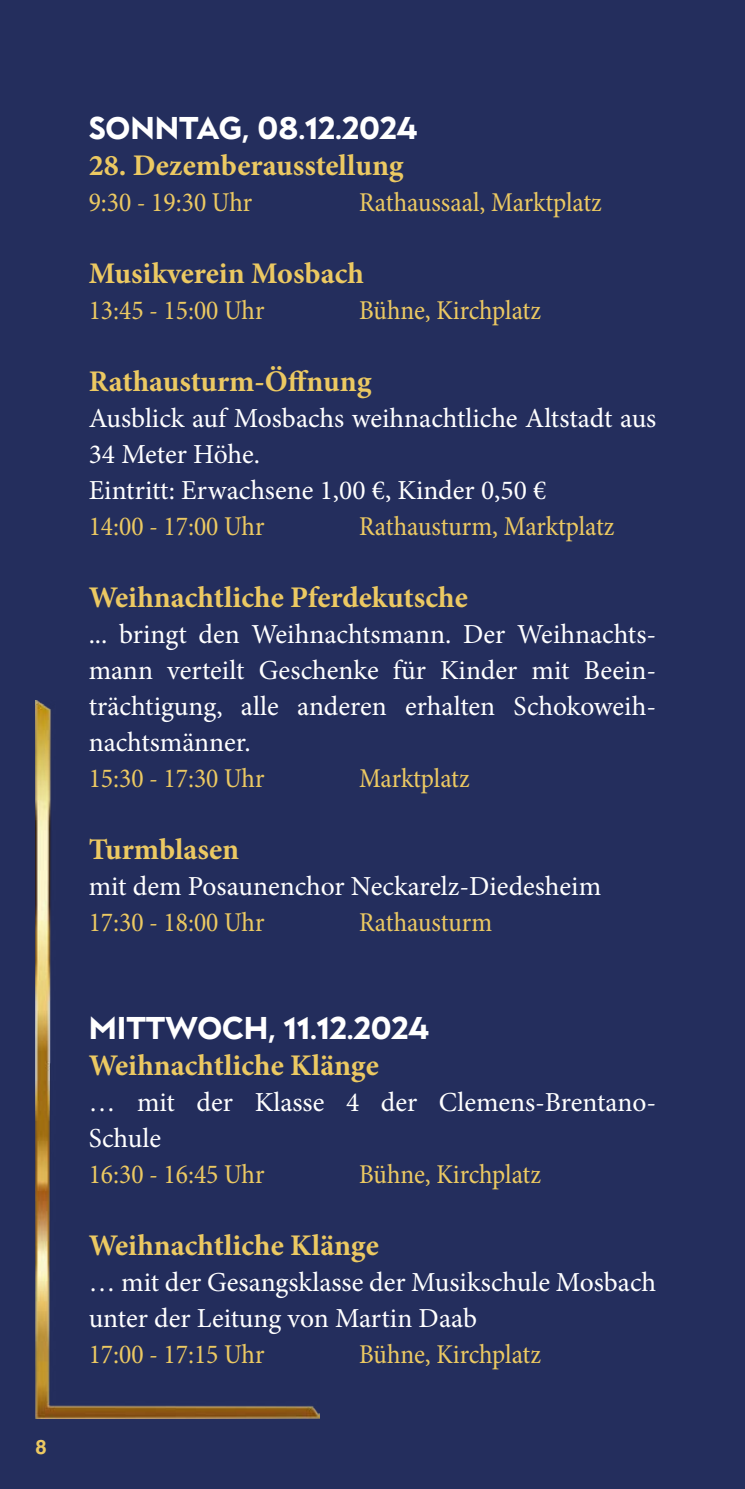
<style>
.page{position:relative;width:745px;height:1489px;background:#fff}
.page>*{position:absolute;margin:0;border:0;box-sizing:border-box;transform-origin:0 0}
.t1{font:700 30px "Minion Pro";color:#ecc962}
.t2{font:700 30px "Garnet Capitals";color:#fff}
.t3{font:27.5px/36px "Minion Pro";color:#fff}
.t4{font:condensed 27.5px "Minion Pro";color:#ecc962}
.t5{font:700 20px "Helvetica LT Std";color:#ecc962}
</style>
<div class="page">
<div style="left:0;top:0;width:744px;height:1488px;background:#242e5d"></div>
<img style="left:35px;top:700px;width:284px;height:717px">
<p class="t5" style="left:35px;top:1434px;width:13px">8</p>
<p class="t2" style="left:89px;top:110px;width:330px">SONNTAG, 08.12.2024</p>
<p class="t1" style="left:89px;top:144px;width:316px">28. Dezemberausstellung</p>
<p class="t4" style="left:89px;top:184px;width:165px">9:30 - 19:30 Uhr</p>
<p class="t4" style="left:359px;top:184px;width:244px">Rathaussaal, Marktplatz</p>
<p class="t1" style="left:89px;top:252px;width:277px">Musikverein Mosbach</p>
<p class="t4" style="left:89px;top:292px;width:177px">13:45 - 15:00 Uhr</p>
<p class="t4" style="left:359px;top:292px;width:183px">Bühne, Kirchplatz</p>
<p class="t1" style="left:89px;top:360px;width:284px">Rathausturm-Öffnung</p>
<p class="t3" style="left:89px;top:400px;width:568px">Ausblick auf Mosbachs weihnachtliche Altstadt aus<br>34 Meter Höhe.</p>
<p class="t3" style="left:89px;top:472px;width:459px">Eintritt: Erwachsene 1,00 €, Kinder 0,50 €</p>
<p class="t4" style="left:89px;top:508px;width:177px">14:00 - 17:00 Uhr</p>
<p class="t4" style="left:359px;top:508px;width:257px">Rathausturm, Marktplatz</p>
<p class="t1" style="left:89px;top:576px;width:380px">Weihnachtliche Pferdekutsche</p>
<p class="t3" style="left:89px;top:616px;width:568px;text-align:justify">... bringt den Weihnachtsmann. Der Weihnachts&shy;mann verteilt Geschenke für Kinder mit Beein&shy;trächtigung, alle anderen erhalten Schokoweih&shy;nachtsmänner.</p>
<p class="t4" style="left:89px;top:760px;width:177px">15:30 - 17:30 Uhr</p>
<p class="t4" style="left:359px;top:760px;width:112px">Marktplatz</p>
<p class="t1" style="left:89px;top:828px;width:152px">Turmblasen</p>
<p class="t3" style="left:89px;top:868px;width:513px">mit dem Posaunenchor Neckarelz-Diedesheim</p>
<p class="t4" style="left:89px;top:904px;width:177px">17:30 - 18:00 Uhr</p>
<p class="t4" style="left:359px;top:904px;width:135px">Rathausturm</p>
<p class="t2" style="left:89px;top:1010px;width:341px">MITTWOCH, 11.12.2024</p>
<p class="t1" style="left:89px;top:1044px;width:291px">Weihnachtliche Klänge</p>
<p class="t3" style="left:89px;top:1084px;width:568px">… mit der Klasse 4 der Clemens-Brentano-<br>Schule</p>
<p class="t4" style="left:89px;top:1156px;width:177px">16:30 - 16:45 Uhr</p>
<p class="t4" style="left:359px;top:1156px;width:183px">Bühne, Kirchplatz</p>
<p class="t1" style="left:89px;top:1224px;width:291px">Weihnachtliche Klänge</p>
<p class="t3" style="left:89px;top:1264px;width:568px">… mit der Gesangsklasse der Musikschule Mosbach unter der Leitung von Martin Daab</p>
<p class="t4" style="left:89px;top:1336px;width:177px">17:00 - 17:15 Uhr</p>
<p class="t4" style="left:359px;top:1336px;width:183px">Bühne, Kirchplatz</p>
</div>
